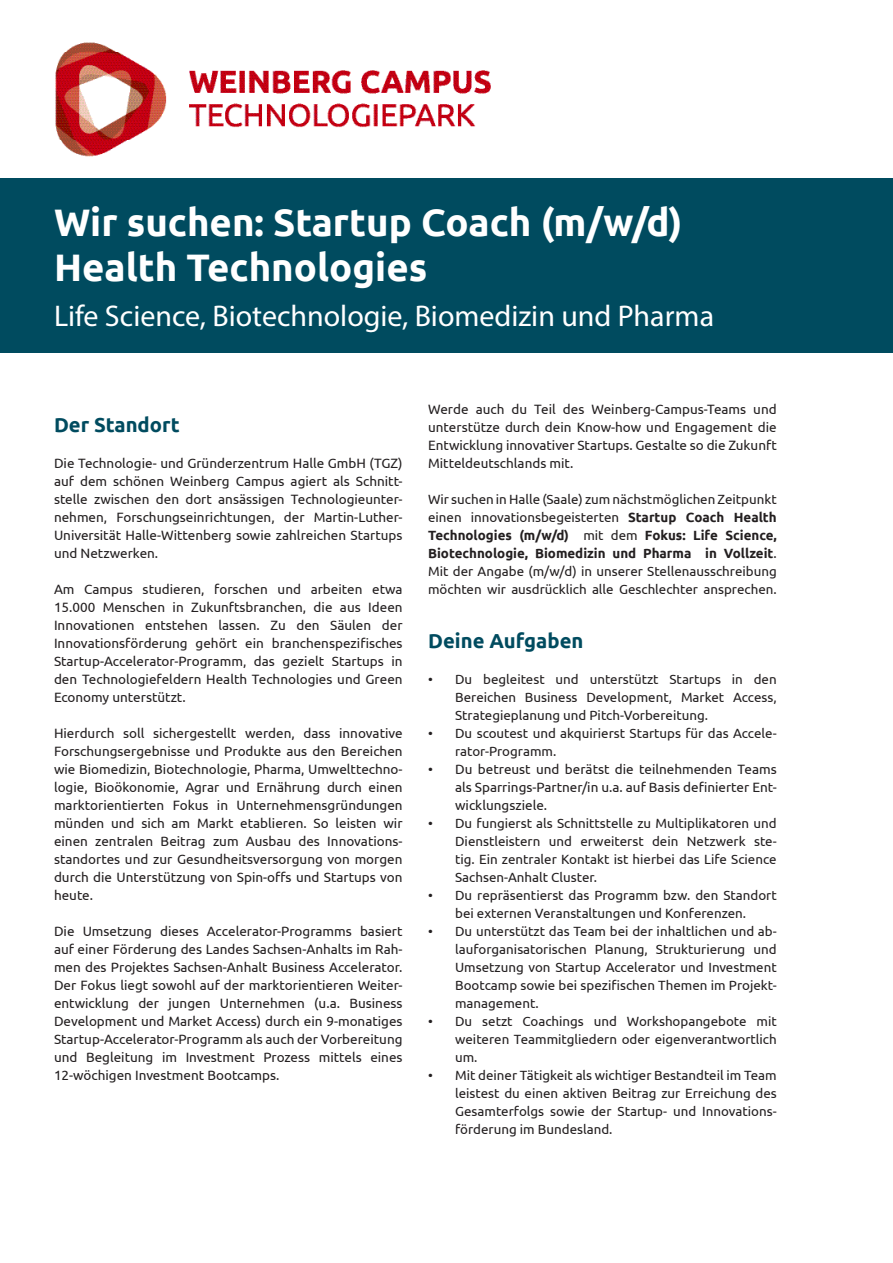
<style>
.page{position:relative;width:893px;height:1263px;background:#fff}
.page>*{position:absolute;margin:0;border:0;box-sizing:border-box;transform-origin:0 0}
.Headline_1_-_weiß{font:700 38.25px "Ubuntu";color:#fff}
.Headline_1_-_weiß-2{font:30px "Myriad Pro";color:#fff}
.Fließtext{font:700 20.25px "Ubuntu";color:#004b5f}
.Headline_2{font:700 20.25px "Ubuntu";color:#004b5f}
.Fließtext-2{font:13.5px/18px "Ubuntu";color:#231f20;text-align:justify}
.Fließtext-3{font:13.35px/18px "Ubuntu";color:#231f20;text-align:justify}
.s1{font-weight:700}
</style>
<div class="page">
<img style="left:55px;top:42px;width:436px;height:115px">
<div style="left:0;top:178px;width:893px;height:174px;background:#004b5f"></div>
<p class="Headline_1_-_weiß" style="left:54px;top:200px;width:630px">Wir suchen: Startup Coach (m/w/d)</p>
<p class="Headline_1_-_weiß" style="left:54px;top:244px;width:375px">Health Technologies</p>
<p class="Headline_1_-_weiß-2" style="left:54px;top:297px;width:662px">Life Science, Biotechnologie, Biomedizin und Pharma</p>
<p class="Headline_2" style="left:54px;top:413px;width:127px">Der Standort</p>
<p class="Fließtext-2" style="left:54px;top:454px;width:350px">Die Technologie- und Gründerzentrum Halle GmbH (TGZ) auf dem schönen Weinberg Campus agiert als Schnitt&shy;stelle zwischen den dort ansässigen Technologieunter&shy;nehmen, Forschungseinrichtungen, der Martin-Luther-Universität Halle-Wittenberg sowie zahlreichen Startups und Netzwerken.</p>
<p class="Fließtext-2" style="left:54px;top:580px;width:350px">Am Campus studieren, forschen und arbeiten etwa 15.000 Menschen in Zukunftsbranchen, die aus Ideen Innovationen entstehen lassen. Zu den Säulen der Innovationsförderung gehört ein branchenspezifisches Startup-Accelerator-Programm, das gezielt Startups in den Technologiefeldern Health Technologies und Green Economy unterstützt.</p>
<p class="Fließtext-2" style="left:54px;top:724px;width:350px">Hierdurch soll sichergestellt werden, dass innovative Forschungsergebnisse und Produkte aus den Bereichen wie Biomedizin, Biotechnologie, Pharma, Umwelttechno&shy;logie, Bioökonomie, Agrar und Ernährung durch einen marktorientierten Fokus in Unternehmensgründungen münden und sich am Markt etablieren. So leisten wir einen zentralen Beitrag zum Ausbau des Innovations&shy;standortes und zur Gesundheitsversorgung von morgen durch die Unterstützung von Spin-offs und Startups von heute.</p>
<p class="Fließtext-2" style="left:54px;top:922px;width:350px">Die Umsetzung dieses Accelerator-Programms basiert auf einer Förderung des Landes Sachsen-Anhalts im Rah&shy;men des Projektes Sachsen-Anhalt Business Accelerator.<br>Der Fokus liegt sowohl auf der marktorientieren Weiter&shy;entwicklung der jungen Unternehmen (u.a. Business Development und Market Access) durch ein 9-monatiges Startup-Accelerator-Programm als auch der Vorbereitung und Begleitung im Investment Prozess mittels eines 12-wöchigen Investment Bootcamps.</p>
<p class="Fließtext-2" style="left:428px;top:400px;width:350px">Werde auch du Teil des Weinberg-Campus-Teams und unterstütze durch dein Know-how und Engagement die Entwicklung innovativer Startups. Gestalte so die Zukunft Mitteldeutschlands mit.</p>
<p class="Fließtext-3" style="left:428px;top:490px;width:350px">Wir suchen in Halle (Saale) zum nächstmöglichen Zeitpunkt einen innovationsbegeisterten <span class="s1">Startup Coach Health Technologies (m/w/d)</span> mit dem <span class="s1">Fokus: Life Science, Biotechnologie, Biomedizin und Pharma in Vollzeit</span>.<br>Mit der Angabe (m/w/d) in unserer Stellenausschreibung möchten wir ausdrücklich alle Geschlechter ansprechen.</p>
<p class="Fließtext" style="left:428px;top:629px;width:157px">Deine Aufgaben</p>
<p class="Fließtext-3" style="left:455px;top:670px;width:323px;text-indent:-27px">• Du begleitest und unterstützt Startups in den Bereichen Business Development, Market Access, Strategieplanung und Pitch-Vorbereitung.</p>
<p class="Fließtext-3" style="left:455px;top:724px;width:323px;text-indent:-27px">• Du scoutest und akquirierst Startups für das Accele&shy;rator-Programm.</p>
<p class="Fließtext-2" style="left:455px;top:760px;width:323px;text-indent:-27px">• Du betreust und berätst die teilnehmenden Teams als Sparrings-Partner/in u.a. auf Basis definierter Ent&shy;wicklungsziele.</p>
<p class="Fließtext-3" style="left:455px;top:814px;width:323px;text-indent:-27px">• Du fungierst als Schnittstelle zu Multiplikatoren und Dienstleistern und erweiterst dein Netzwerk ste&shy;tig. Ein zentraler Kontakt ist hierbei das Life Science Sachsen-Anhalt Cluster.</p>
<p class="Fließtext-3" style="left:428px;top:886px;width:350px;text-align:center">• Du repräsentierst das Programm bzw. den Standort bei externen Veranstaltungen und Konferenzen.</p>
<p class="Fließtext-3" style="left:455px;top:922px;width:323px;text-indent:-27px">• Du unterstützt das Team bei der inhaltlichen und ab&shy;lauforganisatorischen Planung, Strukturierung und Umsetzung von Startup Accelerator und Investment Bootcamp sowie bei spezifischen Themen im Projekt&shy;management.</p>
<p class="Fließtext-3" style="left:455px;top:1012px;width:323px;text-indent:-27px">• Du setzt Coachings und Workshopangebote mit weiteren Teammitgliedern oder eigenverantwortlich um.</p>
<p class="Fließtext-3" style="left:455px;top:1066px;width:323px;text-indent:-27px">• Mit deiner Tätigkeit als wichtiger Bestandteil im Team leistest du einen aktiven Beitrag zur Erreichung des Gesamterfolgs sowie der Startup- und Innovations&shy;förderung im Bundesland.</p>
</div>
